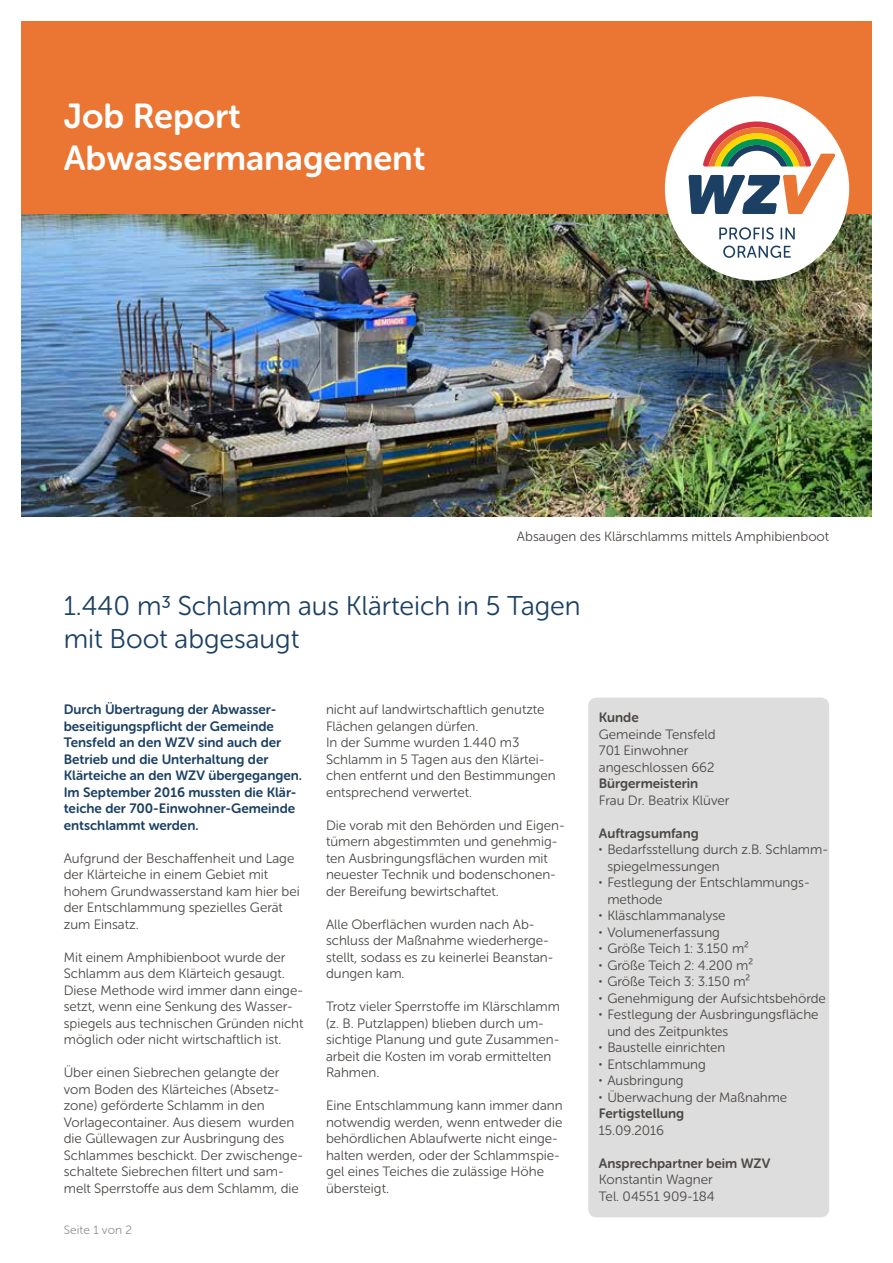
<style>
.page{position:relative;width:893px;height:1263px;background:#fff}
.page>*{position:absolute;margin:0;border:0;box-sizing:border-box;transform-origin:0 0}
.t1{font:34.5px/41.2px "Museo Sans Rounded 700";color:#fff}
.t2{font:27px/33px "Museo Sans Rounded 300";color:#1b4064}
.t3{font:13.5px/16.5px "Museo Sans Rounded 300";color:#4b4744}
.t4{font:13.5px/16.5px "Museo Sans Rounded 700";color:#1b4064}
.t5{font:13.5px "Museo Sans Rounded 700";color:#4b4744}
.t6{font:12px "Museo Sans Rounded 300";letter-spacing:.01em;color:#949290}
</style>
<div class="page">
<img style="left:21px;top:214px;width:851px;height:302px">
<div style="left:21px;top:21px;width:851px;height:193px;background:#eb7532"></div>
<div style="left:665px;top:96px;width:184px;height:185px;background:#fff;border-radius:50%"></div>
<svg style="left:719px;top:227px;width:55px;height:13px"></svg>
<svg style="left:781px;top:228px;width:14px;height:11px"></svg>
<svg style="left:723px;top:246px;width:68px;height:12px"></svg>
<svg style="left:688px;top:121px;width:147px;height:93px"></svg>
<div style="left:588px;top:698px;width:241px;height:519px;background:#ddd;border-radius:9px"></div>
<h1 class="t1" style="left:64px;top:96px;width:363px">Job Report<br>Abwassermanagement</h1>
<p class="t3" style="left:517px;top:528px;width:314px">Absaugen des Klärschlamms mittels Amphibienboot</p>
<h2 class="t2" style="left:64px;top:589px;width:518px">1.440 m3 Schlamm aus Klärteich in 5 Tagen mit Boot abgesaugt</h2>
<p class="t4" style="left:64px;top:701px;width:240px">Durch Übertragung der Abwasser&shy;beseitigungspflicht der Gemeinde<br>Tensfeld an den WZV sind auch der<br>Betrieb und die Unterhaltung der<br>Klärteiche an den WZV übergegangen.<br>Im September 2016 mussten die Klär&shy;teiche der 700-Einwohner-Gemeinde entschlammt werden.</p>
<p class="t3" style="left:64px;top:850px;width:237px">Aufgrund der Beschaffenheit und Lage der Klärteiche in einem Gebiet mit hohem Grundwasserstand kam hier bei der Entschlammung spezielles Gerät zum Einsatz.</p>
<p class="t3" style="left:64px;top:949px;width:241px">Mit einem Amphibienboot wurde der Schlamm aus dem Klärteich gesaugt.<br>Diese Methode wird immer dann einge&shy;setzt, wenn eine Senkung des Wasser&shy;spiegels aus technischen Gründen nicht möglich oder nicht wirtschaftlich ist.</p>
<p class="t3" style="left:64px;top:1064px;width:241px">Über einen Siebrechen gelangte der vom Boden des Klärteiches (Absetz&shy;zone) geförderte Schlamm in den Vorlagecontainer. Aus diesem wurden die Güllewagen zur Ausbringung des Schlammes beschickt. Der zwischenge&shy;schaltete Siebrechen filtert und sam&shy;melt Sperrstoffe aus dem Schlamm, die</p>
<p class="t6" style="left:64px;top:1223px;width:70px">Seite 1 von 2</p>
<p class="t3" style="left:326px;top:701px;width:231px">nicht auf landwirtschaftlich genutzte<br>Flächen gelangen dürfen.<br>In der Summe wurden 1.440 m3<br>Schlamm in 5 Tagen aus den Klärtei&shy;chen entfernt und den Bestimmungen entsprechend verwertet.</p>
<p class="t3" style="left:326px;top:817px;width:240px">Die vorab mit den Behörden und Eigen&shy;tümern abgestimmten und genehmig&shy;ten Ausbringungsflächen wurden mit neuester Technik und bodenschonen&shy;der Bereifung bewirtschaftet.</p>
<p class="t3" style="left:326px;top:916px;width:229px">Alle Oberflächen wurden nach Ab&shy;schluss der Maßnahme wiederherge&shy;stellt, sodass es zu keinerlei Beanstan&shy;dungen kam.</p>
<p class="t3" style="left:326px;top:998px;width:236px">Trotz vieler Sperrstoffe im Klärschlamm (z. B. Putzlappen) blieben durch um&shy;sichtige Planung und gute Zusammen&shy;arbeit die Kosten im vorab ermittelten<br>Rahmen.</p>
<p class="t3" style="left:326px;top:1097px;width:238px">Eine Entschlammung kann immer dann notwendig werden, wenn entweder die behördlichen Ablaufwerte nicht einge&shy;halten werden, oder der Schlammspie&shy;gel eines Teiches die zulässige Höhe übersteigt.</p>
<p class="t5" style="left:599px;top:710px;width:41px">Kunde</p>
<p class="t3" style="left:599px;top:726px;width:118px">Gemeinde Tensfeld<br>701 Einwohner angeschlossen 662</p>
<p class="t5" style="left:599px;top:776px;width:101px">Bürgermeisterin</p>
<p class="t3" style="left:599px;top:792px;width:132px">Frau Dr. Beatrix Klüver</p>
<p class="t5" style="left:599px;top:826px;width:101px">Auftragsumfang</p>
<p class="t3" style="left:607px;top:841px;width:222px;text-indent:-9px"><sup>•</sup> Bedarfsstellung durch z.B. Schlamm&shy;spiegelmessungen</p>
<p class="t3" style="left:607px;top:874px;width:204px;text-indent:-9px"><sup>•</sup> Festlegung der Entschlammungs&shy;methode</p>
<p class="t3" style="left:599px;top:907px;width:128px"><sup>•</sup> Kläschlammanalyse</p>
<p class="t3" style="left:599px;top:924px;width:123px"><sup>•</sup> Volumenerfassung</p>
<p class="t3" style="left:599px;top:940px;width:152px"><sup>•</sup> Größe Teich 1: 3.150 m²</p>
<p class="t3" style="left:599px;top:957px;width:156px"><sup>•</sup> Größe Teich 2: 4.200 m²</p>
<p class="t3" style="left:599px;top:973px;width:153px"><sup>•</sup> Größe Teich 3: 3.150 m²</p>
<p class="t3" style="left:599px;top:990px;width:229px"><sup>•</sup> Genehmigung der Aufsichtsbehörde</p>
<p class="t3" style="left:607px;top:1006px;width:213px;text-indent:-9px"><sup>•</sup> Festlegung der Ausbringungsfläche und des Zeitpunktes</p>
<p class="t3" style="left:599px;top:1039px;width:128px"><sup>•</sup> Baustelle einrichten</p>
<p class="t3" style="left:599px;top:1056px;width:108px"><sup>•</sup> Entschlammung</p>
<p class="t3" style="left:599px;top:1072px;width:86px"><sup>•</sup> Ausbringung</p>
<p class="t3" style="left:599px;top:1089px;width:190px"><sup>•</sup> Überwachung der Maßnahme</p>
<p class="t5" style="left:599px;top:1106px;width:87px">Fertigstellung</p>
<p class="t3" style="left:599px;top:1122px;width:67px">15.09.2016</p>
<p class="t5" style="left:599px;top:1156px;width:173px">Ansprechpartner beim WZV</p>
<p class="t3" style="left:599px;top:1171px;width:117px">Konstantin Wagner<br>Tel. 04551 909-184</p>
</div>
